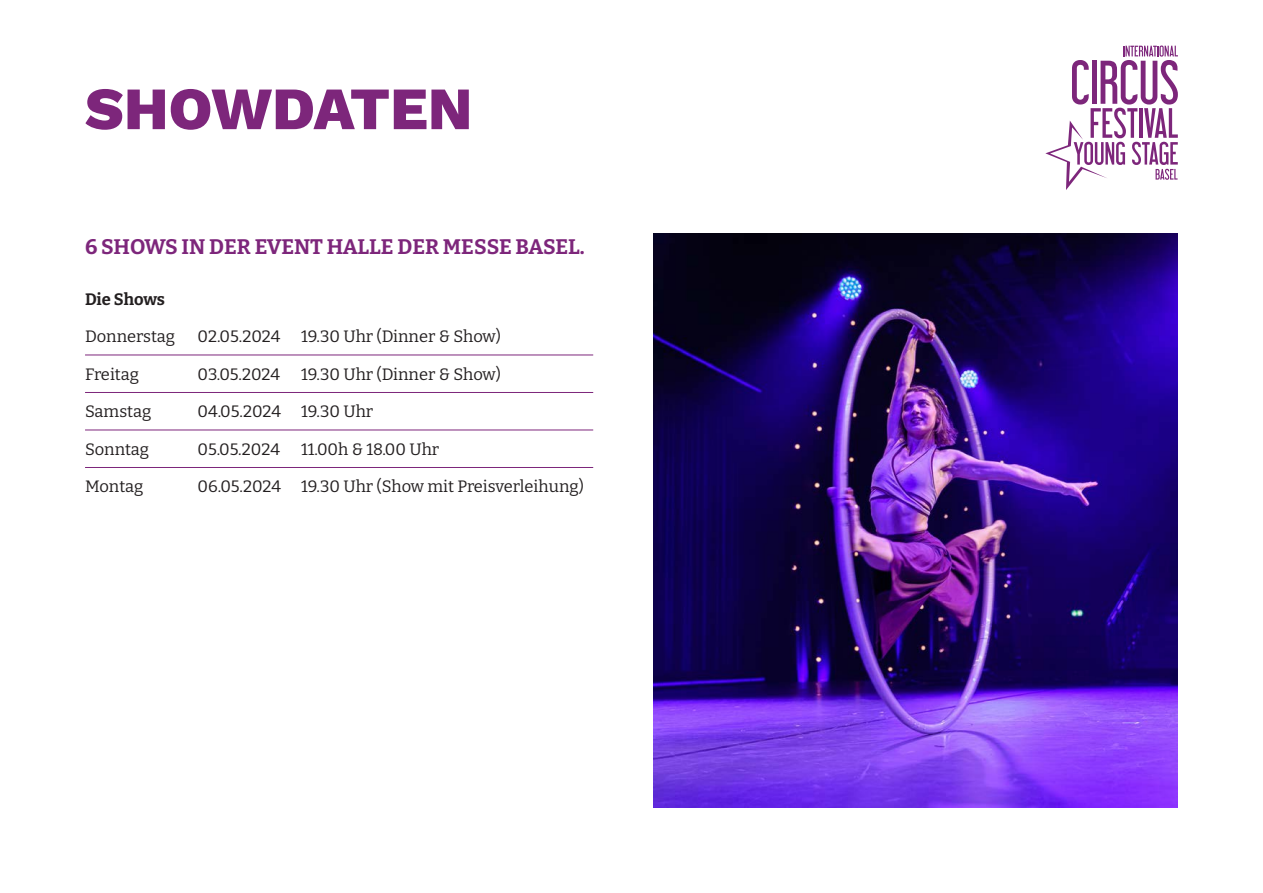
<style>
.page{position:relative;width:1263px;height:893px;background:#fff}
.page>*{position:absolute;margin:0;border:0;box-sizing:border-box;transform-origin:0 0}
.t1{font:800 60px "Work Sans";color:#7d267b}
.t2{font:700 21px "Bitter";color:#7d267b}
.t3{font:16.5px "Bitter";color:#231f20}
.t4{font:700 16.5px "Bitter";letter-spacing:-.005em;color:#231f20}
</style>
<div class="page">
<svg style="left:1045px;top:45px;width:133px;height:145px"></svg>
<hr style="left:85px;top:355px;width:508px;height:1px;background:#7d267b">
<hr style="left:85px;top:392px;width:508px;height:1px;background:#7d267b">
<hr style="left:85px;top:430px;width:508px;height:1px;background:#7d267b">
<hr style="left:85px;top:467px;width:508px;height:1px;background:#7d267b">
<img style="left:654px;top:234px;width:524px;height:574px">
<h1 class="t1" style="left:85px;top:63px;width:389px">SHOWDATEN</h1>
<p class="t2" style="left:85px;top:233px;width:501px">6 SHOWS IN DER EVENT HALLE DER MESSE BASEL.</p>
<p class="t4" style="left:85px;top:288px;width:81px">Die Shows</p>
<p class="t3" style="left:85px;top:326px;width:92px">Donnerstag</p>
<p class="t3" style="left:198px;top:326px;width:305px">02.05.2024 19.30 Uhr (Dinner &amp; Show)</p>
<p class="t3" style="left:85px;top:363px;width:55px">Freitag</p>
<p class="t3" style="left:198px;top:363px;width:84px">03.05.2024</p>
<p class="t3" style="left:301px;top:363px;width:201px">19.30 Uhr (Dinner &amp; Show)</p>
<p class="t3" style="left:85px;top:401px;width:68px">Samstag</p>
<p class="t3" style="left:198px;top:401px;width:177px">04.05.2024 19.30 Uhr</p>
<p class="t3" style="left:85px;top:438px;width:66px">Sonntag</p>
<p class="t3" style="left:198px;top:438px;width:84px">05.05.2024</p>
<p class="t3" style="left:301px;top:438px;width:140px">11.00h &amp; 18.00 Uhr</p>
<p class="t3" style="left:85px;top:476px;width:60px">Montag</p>
<p class="t3" style="left:198px;top:476px;width:388px">06.05.2024 19.30 Uhr (Show mit Preisverleihung)</p>
</div>
